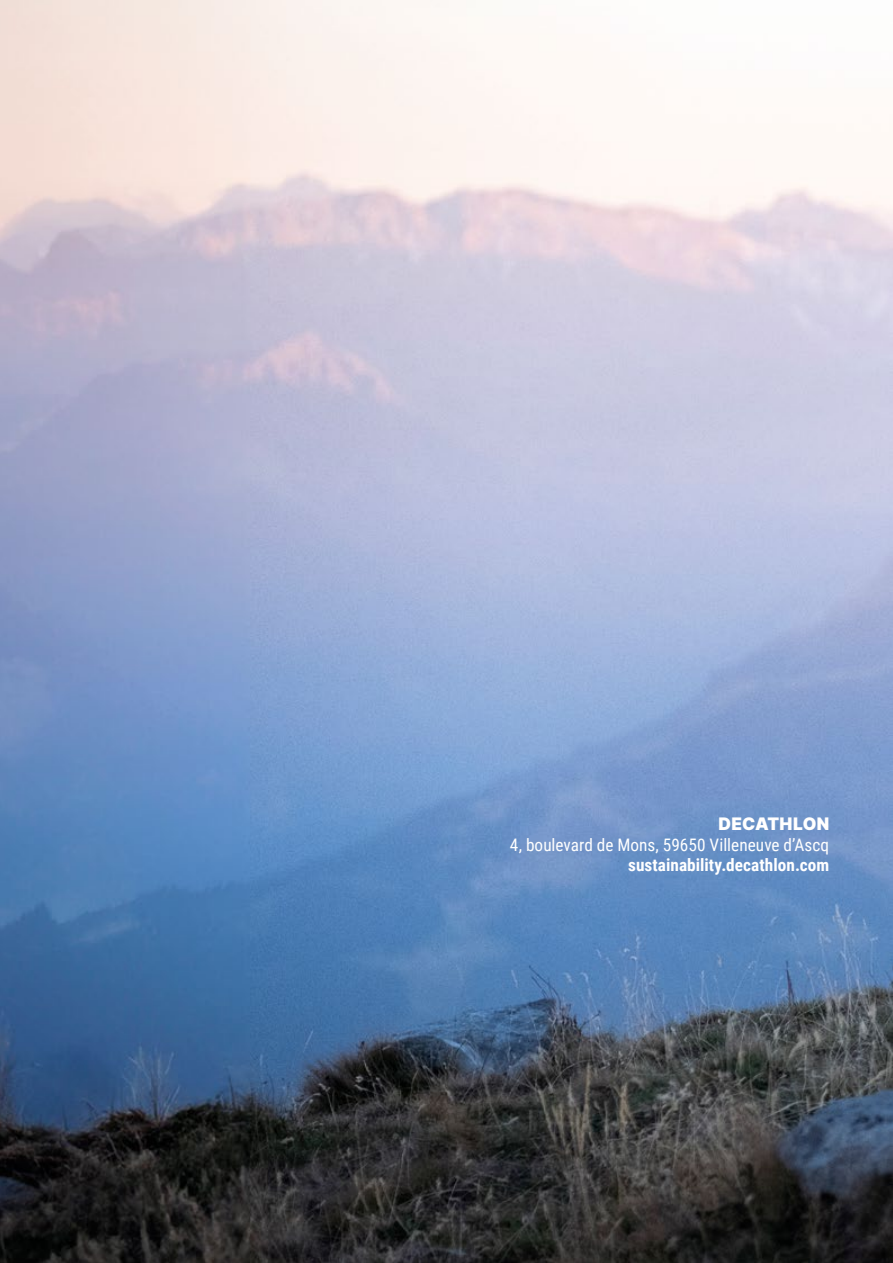
<style>
.page{position:relative;width:893px;height:1263px;background:#fff}
.page>*{position:absolute;margin:0;border:0;box-sizing:border-box;transform-origin:0 0}
.t1{font:17.25px "Roboto Condensed";color:#fff}
.t2{font:700 17.25px "Roboto Condensed";letter-spacing:.005em;color:#fff}
.t3{font:17.25px "Inter";letter-spacing:.005em;color:#fff}
</style>
<div class="page">
<img style="left:0;top:0;width:893px;height:1263px">
<p class="t3" style="left:718px;top:811px;width:112px">DECATHLON</p>
<p class="t1" style="left:510px;top:832px;width:321px">4, boulevard de Mons, 59650 Villeneuve d’Ascq</p>
<p class="t2" style="left:628px;top:853px;width:203px">sustainability.decathlon.com</p>
</div>
